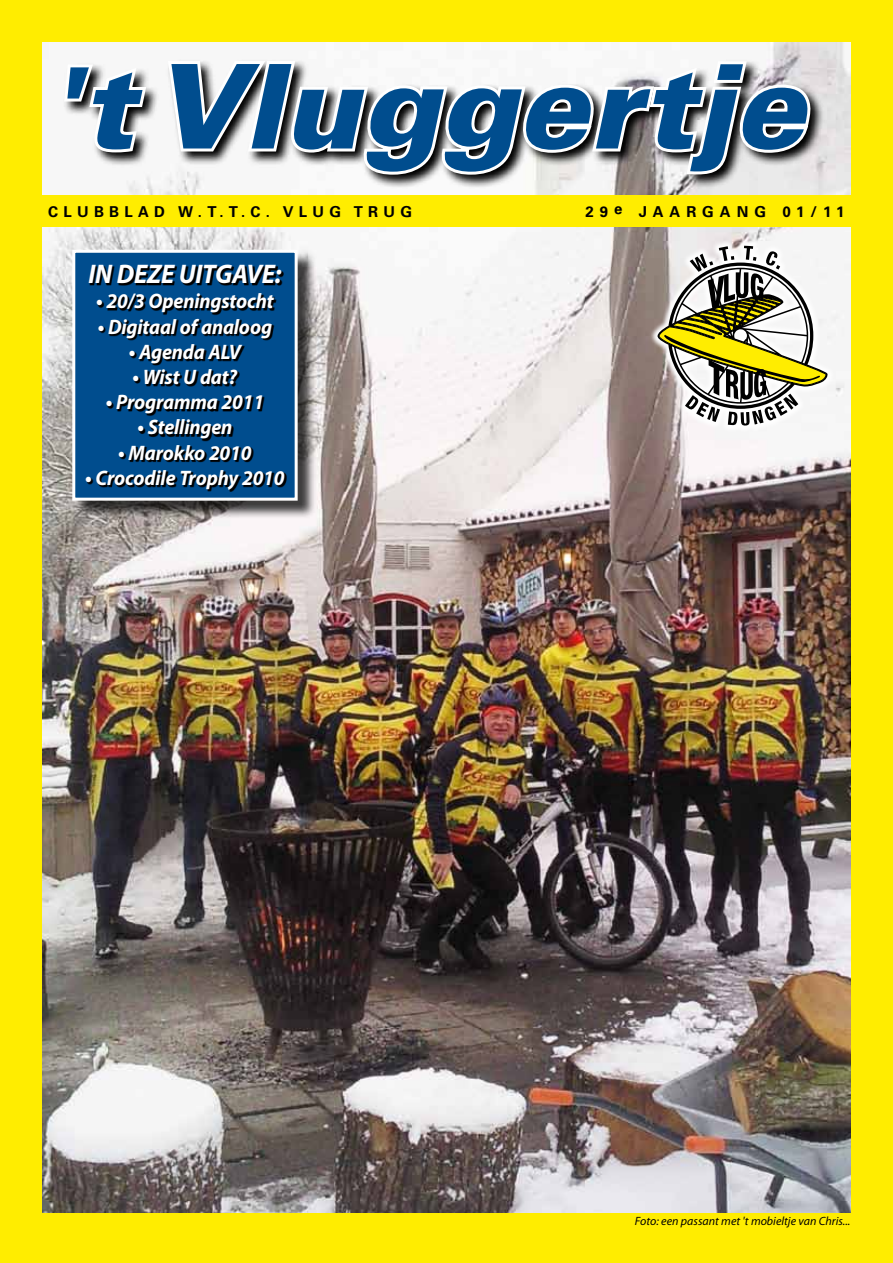
<style>
.page{position:relative;width:893px;height:1263px;background:#ffed00}
.page>*{position:absolute;margin:0;border:0;box-sizing:border-box;transform-origin:0 0}
.t1{font:italic 900 117px "Univers LT Std";color:#004d8e}
.t2{font:italic 700 27px "Myriad Pro";letter-spacing:-.01em;color:#fff;scale:.95 1}
.t3{font:italic 700 21px "Myriad Pro";letter-spacing:-.01em;color:#fff;scale:.95 1}
.t4{font:700 15px "Univers LT Std";letter-spacing:.35em;color:#000}
.t5{font:700 15px "Univers LT Std";letter-spacing:.4em;color:#000}
.t6{font:italic 12px "Myriad Pro";color:#000}
</style>
<div class="page">
<img style="left:43px;top:43px;width:807px;height:1170px">
<svg style="left:63px;top:59px;width:762px;height:130px;background:#e4e3e3"></svg>
<svg style="left:61px;top:61px;width:89px;height:94px;background:#b5b5b5"></svg>
<svg style="left:165px;top:58px;width:647px;height:121px;background:#aaa"></svg>
<svg style="left:650px;top:238px;width:185px;height:195px;background:#d4cecd"></svg>
<svg style="left:657px;top:245px;width:171px;height:181px;background:#b1ae91"></svg>
<div style="left:40px;top:196px;width:812px;height:31px;background:#ffed00"></div>
<div style="left:75px;top:252px;width:241px;height:267px;background:#000;opacity:.75"></div>
<div style="left:72px;top:250px;width:226px;height:251px;background:#004d8e;border:3px solid #fff"></div>
<svg style="left:87px;top:266px;width:200px;height:226px"></svg>
<h1 class="t1" style="left:43px;top:33px;width:763px">'t Vluggertje</h1>
<p class="t4" style="left:48px;top:203px;width:365px">CLUBBLAD W.T.T.C. VLUG TRUG</p>
<p class="t5" style="left:585px;top:203px;width:261px">29e JAARGANG 01/11</p>
<p class="t2" style="left:88px;top:256px;width:205px">IN DEZE UITGAVE:</p>
<p class="t3" style="left:96px;top:288px;width:188px">• 20/3 Openingstocht</p>
<p class="t3" style="left:98px;top:313px;width:185px">• Digitaal of analoog</p>
<p class="t3" style="left:129px;top:338px;width:120px">• Agenda ALV</p>
<p class="t3" style="left:133px;top:363px;width:112px">• Wist U dat?</p>
<p class="t3" style="left:106px;top:388px;width:168px">• Programma 2011</p>
<p class="t3" style="left:137px;top:414px;width:102px">• Stellingen</p>
<p class="t3" style="left:118px;top:439px;width:142px">• Marokko 2010</p>
<p class="t3" style="left:85px;top:464px;width:211px">• Crocodile Trophy 2010</p>
<p class="t6" style="left:635px;top:1214px;width:217px">Foto: een passant met 't mobieltje van Chris...</p>
</div>
